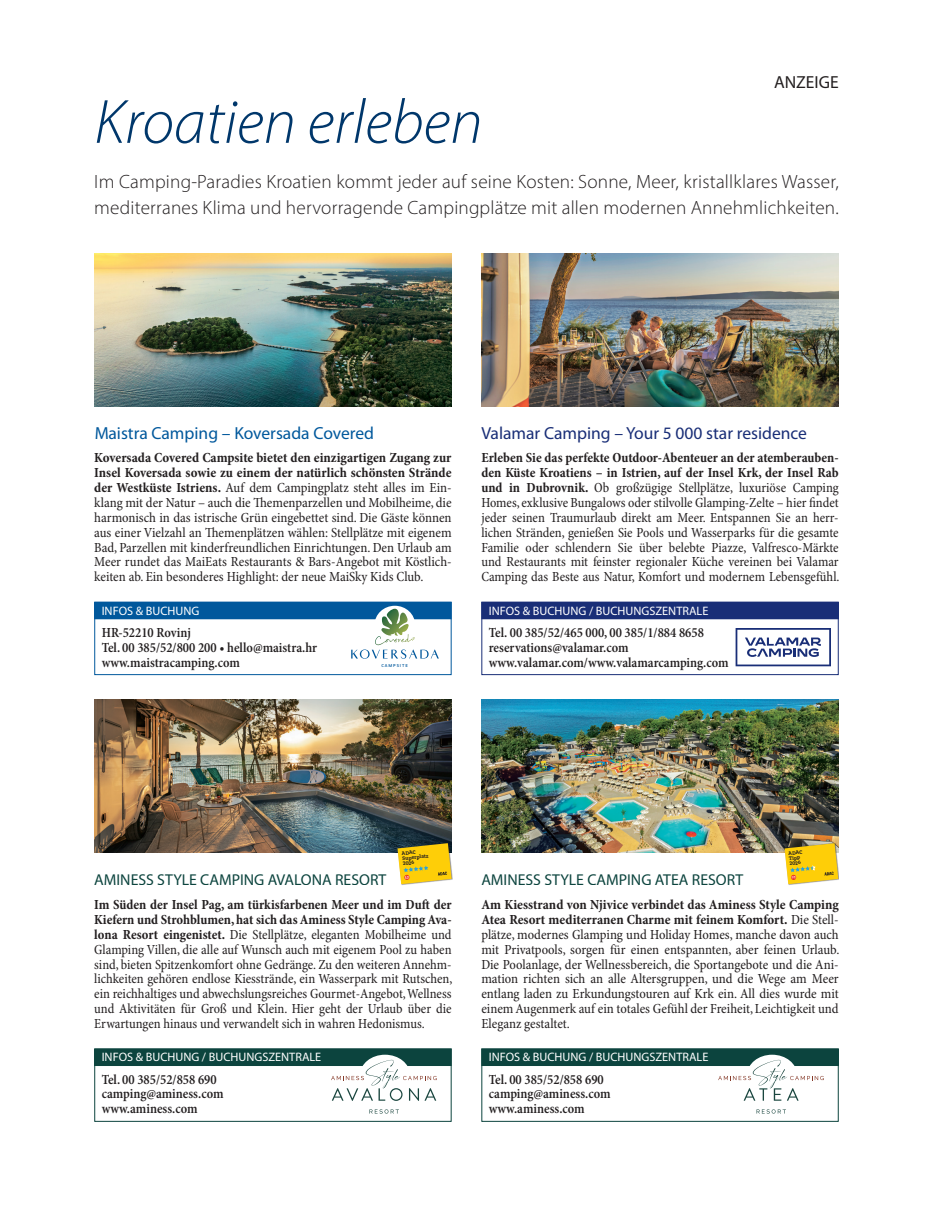
<style>
.page{position:relative;width:933px;height:1231px;background:#fff}
.page>*{position:absolute;margin:0;border:0;box-sizing:border-box;transform-origin:0 0}
.t1{font:italic 300 63px "Myriad Pro";color:#00376b}
.t2{font:300 19.25px/26.2px "Myriad Pro";letter-spacing:.01em;color:#231f20}
.t3{font:17.5px "Myriad Pro";color:#192e77}
.t4{font:17.5px "Myriad Pro";color:#01589c}
.t5{font:17.5px "Myriad Pro";color:#231f20}
.t6{font:15.75px "Myriad Pro";color:#0c443e}
.t7{font:condensed 14px/14.9px "Minion Pro";color:#231f20;text-align:justify}
.t8{font:600 condensed 14px/14.9px "Minion Pro";color:#231f20}
.t9{font:12.25px "Myriad Pro";color:#fff}
.t10{font:700 5.42px/5.1px "ADAC Slab";color:#231f20}
.t11{font:4.55px "Typonine Sans Txt";letter-spacing:.2em;color:#01589c}
.s1{font-weight:700}
</style>
<div class="page">
<img style="left:94px;top:699px;width:357px;height:153px">
<img style="left:94px;top:253px;width:357px;height:153px">
<img style="left:481px;top:699px;width:357px;height:153px">
<img style="left:481px;top:253px;width:357px;height:153px">
<div style="left:94px;top:601px;width:357px;height:74px;border:1px solid #01589c"></div>
<div style="left:95px;top:602px;width:356px;height:16px;background:#01589c"></div>
<div style="left:94px;top:601px;width:357px;height:18px;border:1px solid #01589c"></div>
<svg style="left:374px;top:605px;width:41px;height:38px"></svg>
<svg style="left:351px;top:649px;width:88px;height:9px"></svg>
<svg style="left:375px;top:608px;width:37px;height:34px"></svg>
<div style="left:481px;top:601px;width:357px;height:74px;border:1px solid #192e77"></div>
<div style="left:482px;top:602px;width:356px;height:16px;background:#192e77"></div>
<div style="left:481px;top:601px;width:357px;height:18px;border:1px solid #192e77"></div>
<svg style="left:735px;top:628px;width:96px;height:38px"></svg>
<div style="left:95px;top:1048px;width:356px;height:17px;background:#0c443e"></div>
<div style="left:94px;top:1048px;width:357px;height:17px;border:1px solid #0c443e"></div>
<svg style="left:360px;top:1054px;width:50px;height:40px"></svg>
<svg style="left:369px;top:1109px;width:30px;height:4px"></svg>
<svg style="left:331px;top:1059px;width:106px;height:41px"></svg>
<div style="left:482px;top:1048px;width:356px;height:17px;background:#0c443e"></div>
<div style="left:481px;top:1048px;width:357px;height:17px;border:1px solid #0c443e"></div>
<svg style="left:747px;top:1054px;width:50px;height:40px"></svg>
<svg style="left:756px;top:1109px;width:30px;height:4px"></svg>
<svg style="left:718px;top:1059px;width:105px;height:41px"></svg>
<div style="left:397px;top:843px;width:55px;height:42px;background:#231f20;opacity:.5"></div>
<svg style="left:397px;top:843px;width:54px;height:41px;background:#e3c027"></svg>
<div style="left:784px;top:843px;width:55px;height:42px;background:#231f20;opacity:.5"></div>
<svg style="left:784px;top:843px;width:54px;height:41px;background:#e9c52b"></svg>
<p class="t5" style="left:774px;top:72px;width:66px">ANZEIGE</p>
<h1 class="t1" style="left:94px;top:84px;width:390px">Kroatien erleben</h1>
<h2 class="t2" style="left:94px;top:168px;width:746px">Im Camping-Paradies Kroatien kommt jeder auf seine Kosten: Sonne, Meer, kristallklares Wasser, mediterranes Klima und hervorragende Campingplätze mit allen modernen Annehmlichkeiten.</h2>
<p class="t4" style="left:94px;top:423px;width:281px">Maistra Camping – Koversada Covered</p>
<p class="t7" style="left:94px;top:451px;width:359px"><span class="s1">Koversada Covered Campsite bietet den einzigartigen Zugang zur Insel Koversada sowie zu einem der natürlich schönsten Strände der Westküste Istriens.</span> Auf dem Campingplatz steht alles im Ein&shy;klang mit der Natur – auch die Themenparzellen und Mobilheime, die harmonisch in das istrische Grün eingebettet sind. Die Gäste können aus einer Vielzahl an Themenplätzen wählen: Stellplätze mit eigenem Bad, Parzellen mit kinderfreundlichen Einrichtungen. Den Urlaub am Meer rundet das MaiEats Restaurants &amp; Bars-Angebot mit Köstlich&shy;keiten ab. Ein besonderes Highlight: der neue MaiSky Kids Club.</p>
<p class="t9" style="left:102px;top:604px;width:99px">INFOS &amp; BUCHUNG</p>
<p class="t8" style="left:102px;top:625px;width:217px">HR-52210 Rovinj<br>Tel. 00 385/52/800 200 • hello@maistra.hr www.maistracamping.com</p>
<p class="t11" style="left:381px;top:663px;width:28px">CAMPSITE</p>
<p class="t3" style="left:481px;top:423px;width:327px">Valamar Camping – Your 5 000 star residence</p>
<p class="t7" style="left:481px;top:451px;width:359px"><span class="s1">Erleben Sie das perfekte Outdoor-Abenteuer an der atemberauben&shy;den Küste Kroatiens – in Istrien, auf der Insel Krk, der Insel Rab und in Dubrovnik.</span> Ob großzügige Stellplätze, luxuriöse Camping Homes, exklusive Bungalows oder stilvolle Glamping-Zelte – hier findet jeder seinen Traumurlaub direkt am Meer. Entspannen Sie an herr&shy;lichen Stränden, genießen Sie Pools und Wasserparks für die gesamte Familie oder schlendern Sie über belebte Piazze, Valfresco-Märkte und Restaurants mit feinster regionaler Küche vereinen bei Valamar Camping das Beste aus Natur, Komfort und modernem Lebensgefühl.</p>
<p class="t9" style="left:489px;top:604px;width:221px">INFOS &amp; BUCHUNG / BUCHUNGSZENTRALE</p>
<p class="t8" style="left:489px;top:625px;width:241px">Tel. 00 385/52/465 000, 00 385/1/884 8658 reservations@valamar.com www.valamar.com/www.valamarcamping.com</p>
<p class="t10" style="left:401px;top:850px;width:28px;rotate:-6deg">ADAC<br>Superplatz<br>2026</p>
<p class="t10" style="left:788px;top:850px;width:15px;rotate:-6deg">ADAC<br>Tipp<br>2026</p>
<p class="t6" style="left:94px;top:870px;width:294px">AMINESS STYLE CAMPING AVALONA RESORT</p>
<p class="t7" style="left:94px;top:897px;width:359px"><span class="s1">Im Süden der Insel Pag, am türkisfarbenen Meer und im Duft der Kiefern und Strohblumen, hat sich das Aminess Style Camping Ava&shy;lona Resort eingenistet.</span> Die Stellplätze, eleganten Mobilheime und Glamping Villen, die alle auf Wunsch auch mit eigenem Pool zu haben sind, bieten Spitzenkomfort ohne Gedränge. Zu den weiteren Annehm&shy;lichkeiten gehören endlose Kiesstrände, ein Wasserpark mit Rutschen, ein reichhaltiges und abwechslungsreiches Gourmet-Angebot, Wellness und Aktivitäten für Groß und Klein. Hier geht der Urlaub über die Erwartungen hinaus und verwandelt sich in wahren Hedonismus.</p>
<p class="t9" style="left:102px;top:1050px;width:221px">INFOS &amp; BUCHUNG / BUCHUNGSZENTRALE</p>
<p class="t8" style="left:102px;top:1072px;width:123px">Tel. 00 385/52/858 690 camping@aminess.com www.aminess.com</p>
<p class="t6" style="left:481px;top:870px;width:263px">AMINESS STYLE CAMPING ATEA RESORT</p>
<p class="t7" style="left:481px;top:897px;width:359px"><span class="s1">Am Kiesstrand von Njivice verbindet das Aminess Style Camping Atea Resort mediterranen Charme mit feinem Komfort.</span> Die Stell&shy;plätze, modernes Glamping und Holiday Homes, manche davon auch mit Privatpools, sorgen für einen entspannten, aber feinen Urlaub.<br>Die Poolanlage, der Wellnessbereich, die Sportangebote und die Ani&shy;mation richten sich an alle Altersgruppen, und die Wege am Meer entlang laden zu Erkundungstouren auf Krk ein. All dies wurde mit einem Augenmerk auf ein totales Gefühl der Freiheit, Leichtigkeit und Eleganz gestaltet.</p>
<p class="t9" style="left:489px;top:1050px;width:221px">INFOS &amp; BUCHUNG / BUCHUNGSZENTRALE</p>
<p class="t8" style="left:489px;top:1072px;width:123px">Tel. 00 385/52/858 690 camping@aminess.com www.aminess.com</p>
</div>
